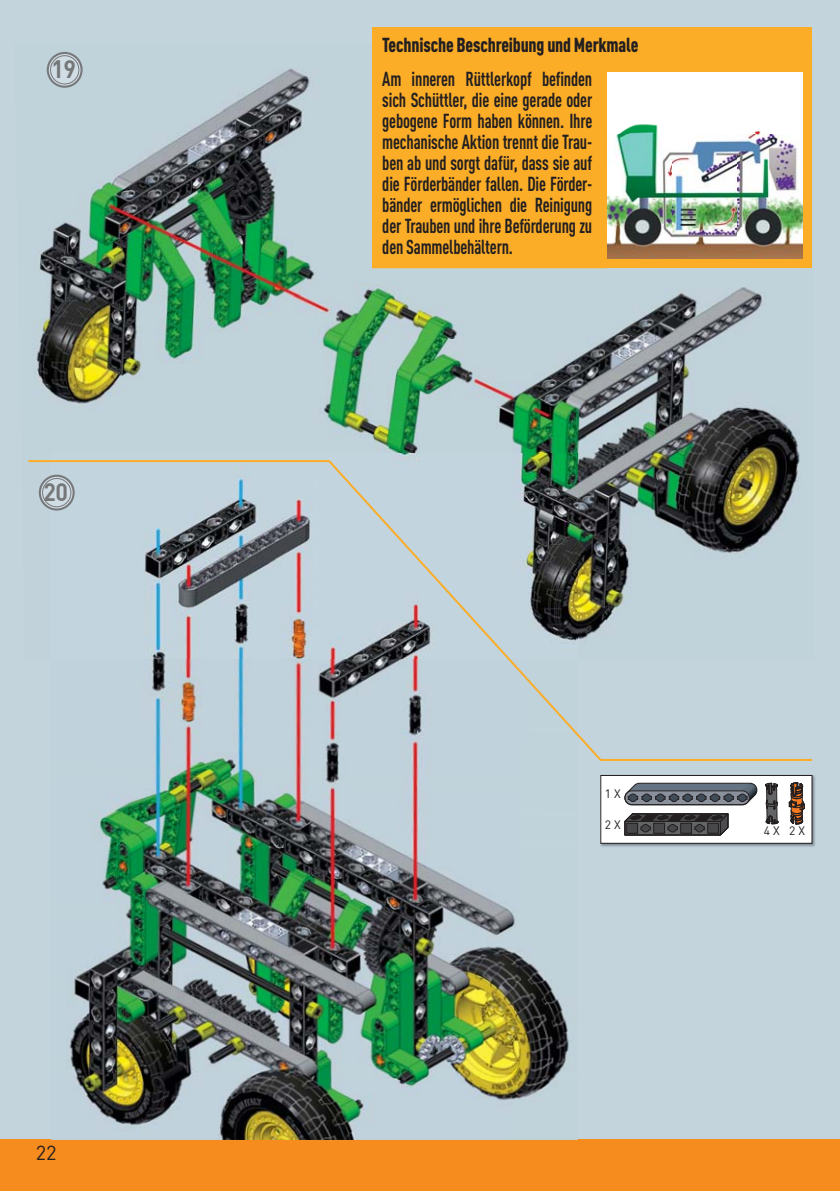
<style>
.page{position:relative;width:840px;height:1191px;background:#fff}
.page>*{position:absolute;margin:0;border:0;box-sizing:border-box;transform-origin:0 0}
.t1{font:24.8px "DIN Bold";color:#757779;scale:.93 1}
.t2{font:700 condensed 20px/21px "DIN Pro";letter-spacing:-.01em;color:#231f20;text-align:justify;scale:.88 1}
.t3{font:900 condensed 20px "DIN Pro";letter-spacing:-.01em;color:#231f20;scale:.92 1}
.t4{font:20px "DIN";color:#231f20}
.t5{font:12px "DIN";color:#231f20}
</style>
<div class="page">
<div style="left:0;top:0;width:839px;height:1191px;background:#c3d4dd"></div>
<div style="left:0;top:1140px;width:839px;height:51px;background:#f68b1e"></div>
<img style="left:67px;top:762px;width:442px;height:305px">
<img style="left:509px;top:910px;width:68px;height:230px">
<img style="left:51px;top:1067px;width:461px;height:73px">
<img style="left:35px;top:51px;width:381px;height:402px">
<img style="left:754px;top:44px;width:58px;height:415px">
<img style="left:416px;top:268px;width:338px;height:185px">
<img style="left:553px;top:450px;width:205px;height:9px">
<svg style="left:49px;top:54px;width:31px;height:32px"></svg>
<div style="left:47px;top:52px;width:36px;height:36px;border:2px solid #77787b;border-radius:50%"></div>
<div style="left:50px;top:55px;width:29px;height:29px;border:1px solid #77787b;border-radius:50%"></div>
<img style="left:600px;top:775px;width:215px;height:72px">
<div style="left:600px;top:775px;width:211px;height:68px;background:#fff"></div>
<div style="left:600px;top:775px;width:211px;height:68px;border:1px solid #231f20"></div>
<svg style="left:765px;top:783px;width:13px;height:41px"></svg>
<svg style="left:624px;top:783px;width:133px;height:22px"></svg>
<svg style="left:624px;top:813px;width:104px;height:22px"></svg>
<svg style="left:788px;top:775px;width:17px;height:49px"></svg>
<svg style="left:28px;top:459px;width:785px;height:303px"></svg>
<div style="left:372px;top:28px;width:439px;height:240px;background:#fbad28"></div>
<img style="left:607px;top:73px;width:195px;height:185px">
<p class="t1" style="left:51px;top:53px;width:28px">19</p>
<p class="t1" style="left:44px;top:476px;width:28px">20</p>
<p class="t4" style="left:36px;top:1140px;width:22px">22</p>
<p class="t3" style="left:382px;top:38px;width:280px">Technische Beschreibung und Merkmale</p>
<p class="t2" style="left:382px;top:71px;width:240px">Am inneren Rüttlerkopf befinden sich Schüttler, die eine gerade oder gebogene Form haben können. Ihre mechanische Aktion trennt die Trau&shy;ben ab und sorgt dafür, dass sie auf die Förderbänder fallen. Die Förder&shy;bänder ermöglichen die Reinigung der Trauben und ihre Beförderung zu den Sammelbehältern.</p>
<p class="t5" style="left:604px;top:786px;width:17px">1 X</p>
<p class="t5" style="left:604px;top:817px;width:17px">2 X</p>
<p class="t5" style="left:763px;top:823px;width:17px">4 X</p>
<p class="t5" style="left:788px;top:823px;width:17px">2 X</p>
</div>
